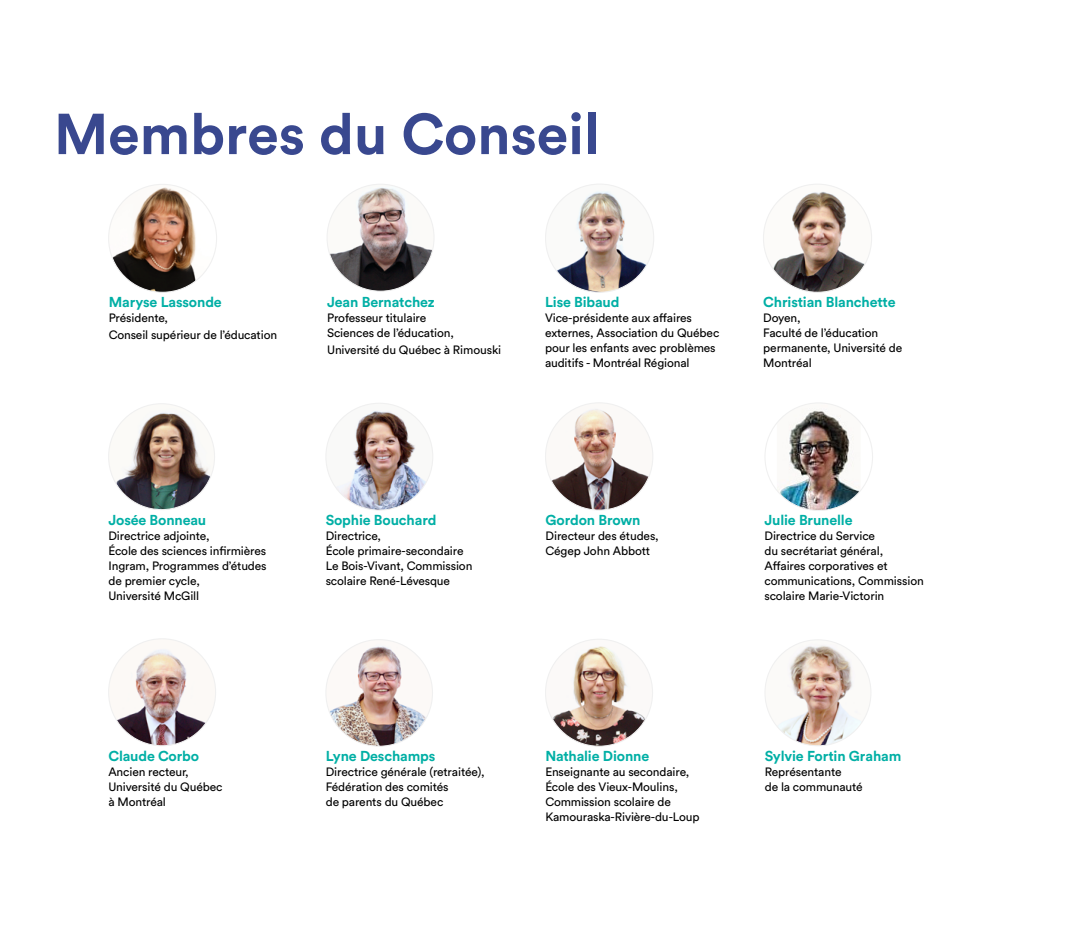
<style>
.page{position:relative;width:1080px;height:945px;background:#fff}
.page>*{position:absolute;margin:0;border:0;box-sizing:border-box;transform-origin:0 0}
.t1{font:700 57px "Circular Std";color:#39488f}
.t2{font:700 14.25px "Circular Std";letter-spacing:-.01em;color:#00afa5}
.t3{font:12px/15px "Circular Std";letter-spacing:-.01em;color:#000}
</style>
<div class="page">
<img style="left:777px;top:404px;width:84px;height:105px">
<img style="left:546px;top:184px;width:108px;height:108px;border-radius:54px">
<img style="left:546px;top:639px;width:107px;height:107px;border-radius:54px">
<img style="left:326px;top:403px;width:107px;height:107px;border-radius:53px">
<img style="left:109px;top:639px;width:107px;height:107px;border-radius:53px">
<img style="left:763px;top:184px;width:109px;height:108px;border-radius:54px">
<img style="left:326px;top:640px;width:106px;height:106px;border-radius:53px">
<img style="left:109px;top:404px;width:106px;height:106px;border-radius:53px">
<img style="left:765px;top:640px;width:106px;height:106px;border-radius:53px">
<img style="left:546px;top:403px;width:107px;height:107px;border-radius:54px">
<img style="left:327px;top:184px;width:107px;height:107px;border-radius:53px">
<img style="left:109px;top:184px;width:108px;height:108px;border-radius:54px">
<h1 class="t1" style="left:54px;top:97px;width:547px">Membres du Conseil</h1>
<p class="t2" style="left:109px;top:293px;width:115px">Maryse Lassonde</p>
<p class="t3" style="left:109px;top:310px;width:170px;line-height:16.5px">Présidente,<br>Conseil supérieur de l’éducation</p>
<p class="t2" style="left:327px;top:293px;width:109px">Jean Bernatchez</p>
<p class="t3" style="left:327px;top:310px;width:128px">Professeur titulaire<br>Sciences de l’éducation,</p>
<p class="t3" style="left:327px;top:342px;width:176px">Université du Québec à Rimouski</p>
<p class="t2" style="left:545px;top:293px;width:76px">Lise Bibaud</p>
<p class="t3" style="left:545px;top:310px;width:176px">Vice-présidente aux affaires externes, Association du Québec pour les enfants avec problèmes auditifs - Montréal Régional</p>
<p class="t2" style="left:763px;top:293px;width:134px">Christian Blanchette</p>
<p class="t3" style="left:763px;top:310px;width:140px">Doyen,<br>Faculté de l’éducation permanente, Université de<br>Montréal</p>
<p class="t2" style="left:108px;top:510px;width:99px">Josée Bonneau</p>
<p class="t3" style="left:108px;top:528px;width:160px">Directrice adjointe,<br>École des sciences infirmières<br>Ingram, Programmes d’études de premier cycle,<br>Université McGill</p>
<p class="t2" style="left:326px;top:511px;width:112px">Sophie Bouchard</p>
<p class="t3" style="left:326px;top:528px;width:148px">Directrice,<br>École primaire-secondaire<br>Le Bois-Vivant, Commission scolaire René-Lévesque</p>
<p class="t2" style="left:546px;top:511px;width:96px">Gordon Brown</p>
<p class="t3" style="left:546px;top:528px;width:115px">Directeur des études,<br>Cégep John Abbott</p>
<p class="t2" style="left:765px;top:511px;width:90px">Julie Brunelle</p>
<p class="t3" style="left:765px;top:529px;width:161px">Directrice du Service<br>du secrétariat général,<br>Affaires corporatives et communications, Commission scolaire Marie-Victorin</p>
<p class="t2" style="left:108px;top:747px;width:92px">Claude Corbo</p>
<p class="t3" style="left:108px;top:764px;width:116px">Ancien recteur,<br>Université du Québec à Montréal</p>
<p class="t2" style="left:326px;top:747px;width:111px">Lyne Deschamps</p>
<p class="t3" style="left:326px;top:764px;width:161px">Directrice générale (retraitée),<br>Fédération des comités<br>de parents du Québec</p>
<p class="t2" style="left:545px;top:747px;width:105px">Nathalie Dionne</p>
<p class="t3" style="left:545px;top:764px;width:156px">Enseignante au secondaire,<br>École des Vieux‑Moulins,<br>Commission scolaire de<br>Kamouraska-Rivière-du-Loup</p>
<p class="t2" style="left:765px;top:747px;width:138px">Sylvie Fortin Graham</p>
<p class="t3" style="left:765px;top:764px;width:99px">Représentante<br>de la communauté</p>
</div>
